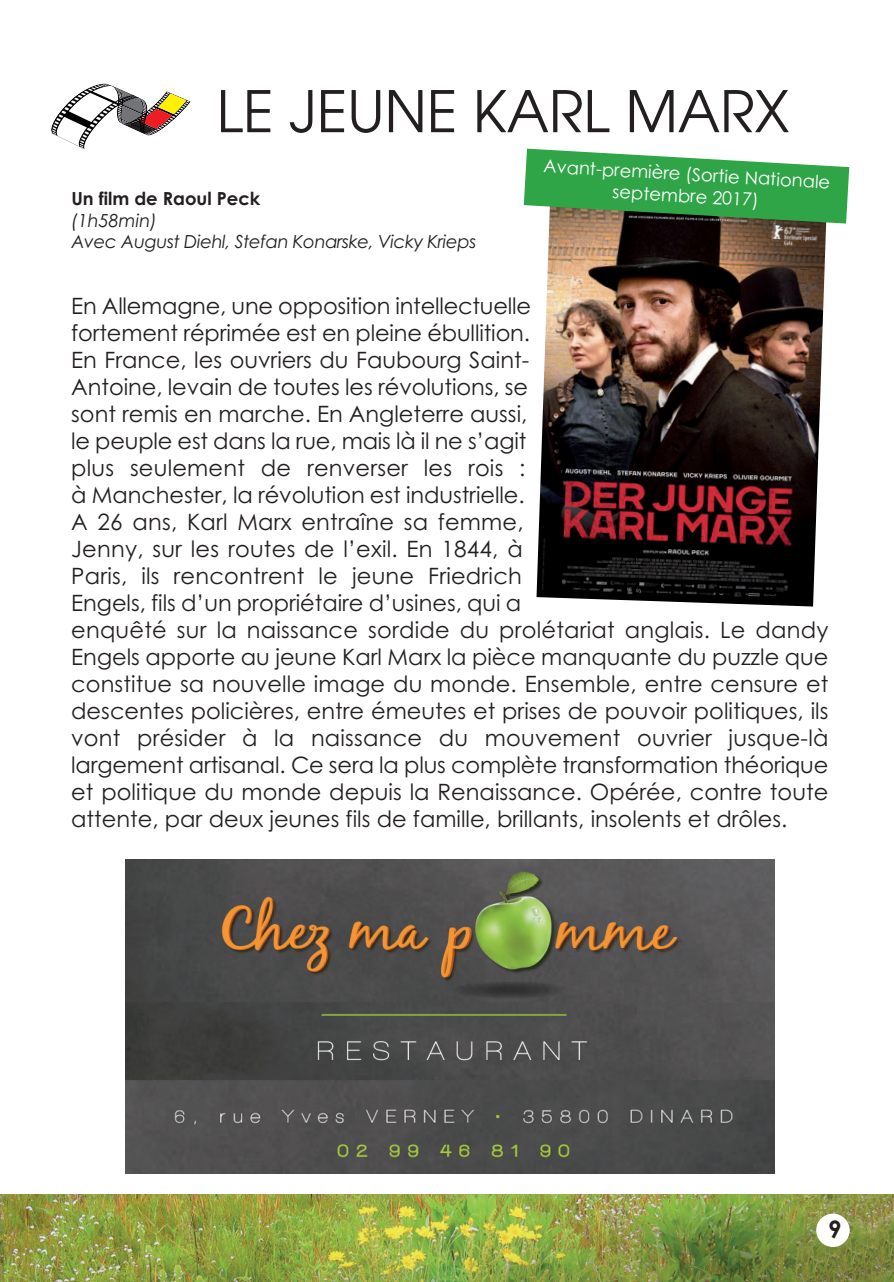
<style>
.page{position:relative;width:894px;height:1282px;background:#fff}
.page>*{position:absolute;margin:0;border:0;box-sizing:border-box;transform-origin:0 0}
.t1{font:57px "Avant Garde";color:#231f20}
.t2{font:700 24px "Century Gothic";color:#231f20}
.t3{font:22.5px/27px "Century Gothic";color:#231f20}
.t4{font:italic 18px/21.6px "Century Gothic";letter-spacing:-.02em;color:#231f20}
.t5{font:18px/21.6px "Century Gothic";color:#fff;text-align:center}
.t6{font:700 18px "Century Gothic";color:#231f20}
</style>
<div class="page">
<img style="left:3px;top:1194px;width:891px;height:87px">
<div style="left:816px;top:1213px;width:33px;height:33px;background:#fff;border-radius:50%"></div>
<svg style="left:51px;top:84px;width:140px;height:66px"></svg>
<img style="left:536px;top:223px;width:290px;height:383px">
<img style="left:126px;top:859px;width:648px;height:314px">
<svg style="left:524px;top:149px;width:325px;height:74px;background:#51a860"></svg>
<h1 class="t1" style="left:217px;top:90px;width:574px">LE JEUNE KARL MARX</h1>
<p class="t6" style="left:71px;top:192px;width:191px">Un film de Raoul Peck</p>
<p class="t4" style="left:71px;top:211px;width:406px">(1h58min)<br>Avec August Diehl, Stefan Konarske, Vicky Krieps</p>
<p class="t5" style="left:544px;top:157px;width:289px;rotate:3deg">Avant-première (Sortie Nationale septembre 2017)</p>
<p class="t3" style="left:71px;top:294px;width:759px">En Allemagne, une opposition intellectuelle<br>fortement réprimée est en pleine ébullition.<br>En France, les ouvriers du Faubourg Saint-<br>Antoine, levain de toutes les révolutions, se<br>sont remis en marche. En Angleterre aussi,<br>le peuple est dans la rue, mais là il ne s’agit<br>plus seulement de renverser les rois :<br>à Manchester, la révolution est industrielle.<br>A 26 ans, Karl Marx entraîne sa femme,<br>Jenny, sur les routes de l’exil. En 1844, à<br>Paris, ils rencontrent le jeune Friedrich<br>Engels, fils d’un propriétaire d’usines, qui a<br>enquêté sur la naissance sordide du prolétariat anglais. Le dandy Engels apporte au jeune Karl Marx la pièce manquante du puzzle que constitue sa nouvelle image du monde. Ensemble, entre censure et descentes policières, entre émeutes et prises de pouvoir politiques, ils vont présider à la naissance du mouvement ouvrier jusque-là largement artisanal. Ce sera la plus complète transformation théorique et politique du monde depuis la Renaissance. Opérée, contre toute attente, par deux jeunes fils de famille, brillants, insolents et drôles.</p>
<p class="t2" style="left:828px;top:1219px;width:15px">9</p>
</div>
